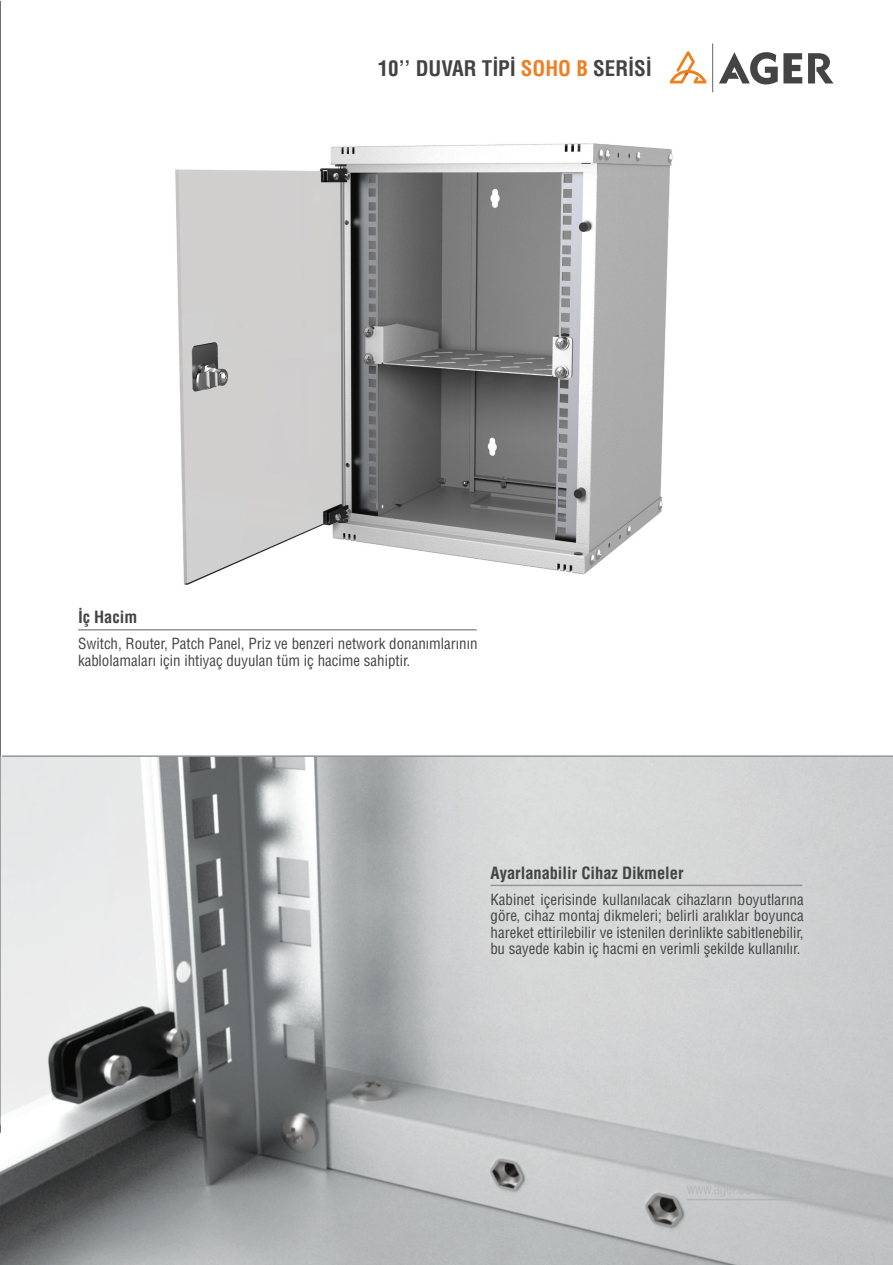
<style>
.page{position:relative;width:893px;height:1265px;background:#fff}
.page>*{position:absolute;margin:0;border:0;box-sizing:border-box;transform-origin:0 0}
.t1{font:21px "Helvetica Cond Bold Tr";color:#434343}
.t2{font:16.5px "Helvetica Cond Bold Tr";color:#434343}
.t3{font:15px/16.5px "Helvetica Cond Normal Tr";color:#434343;text-align:justify}
.s1{color:#ee7f22}
</style>
<div class="page">
<hr style="left:0;top:1px;width:1px;height:1263px;background:#434343">
<img style="left:0;top:756px;width:893px;height:508px">
<hr style="left:2px;top:755px;width:891px;height:2px;background:#939698">
<hr style="left:491px;top:884px;width:311px;height:2px;background:#939698">
<hr style="left:78px;top:629px;width:399px;height:1px;background:#939698">
<img style="left:175px;top:143px;width:498px;height:442px">
<hr style="left:687px;top:1198px;width:163px;height:2px;background:#b4b5b6">
<hr style="left:712px;top:43px;width:1px;height:49px;background:#444">
<svg style="left:808px;top:53px;width:25px;height:30px"></svg>
<svg style="left:719px;top:52px;width:83px;height:32px"></svg>
<svg style="left:670px;top:51px;width:36px;height:32px"></svg>
<p class="t2" style="left:78px;top:607px;width:61px">İç Hacim</p>
<h1 class="t1" style="left:378px;top:55px;width:275px">10’’ DUVAR TİPİ <span class="s1">SOHO B</span> SERİSİ</h1>
<p class="t3" style="left:78px;top:635px;width:401px">Switch, Router, Patch Panel, Priz ve benzeri network donanımlarının kablolamaları için ihtiyaç duyulan tüm iç hacime sahiptir.</p>
<p class="t2" style="left:491px;top:862px;width:195px">Ayarlanabilir Cihaz Dikmeler</p>
<p class="t3" style="left:491px;top:891px;width:315px">Kabinet içerisinde kullanılacak cihazların boyutlarına göre, cihaz montaj dikmeleri; belirli aralıklar boyunca hareket ettirilebilir ve istenilen derinlikte sabitlenebilir, bu sayede kabin iç hacmi en verimli şekilde kullanılır.</p>
</div>
